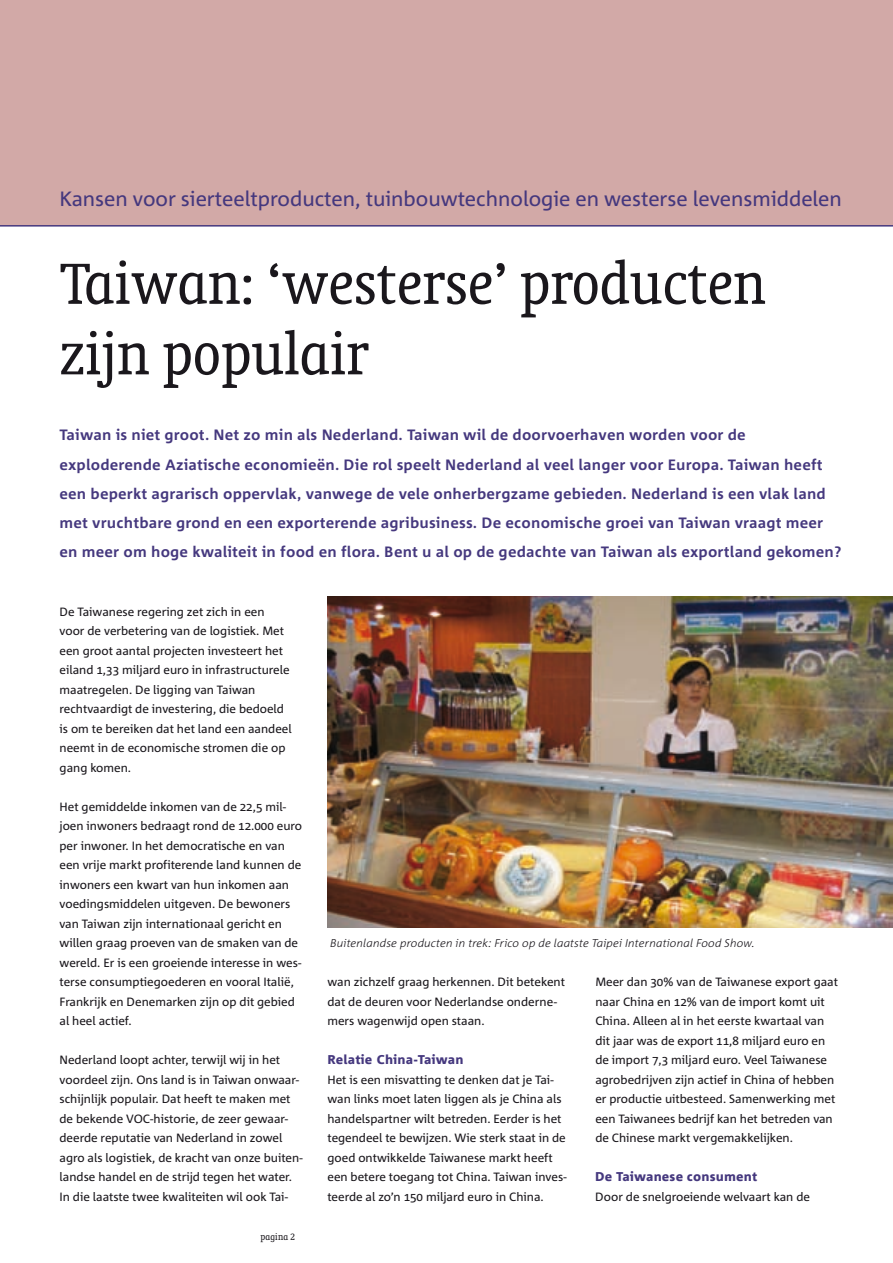
<style>
.page{position:relative;width:893px;height:1263px;background:#fff}
.page>*{position:absolute;margin:0;border:0;box-sizing:border-box;transform-origin:0 0}
.t1{font:condensed 66px/70.5px "Oranda BT";color:#1a171c}
.t2{font:20.7px "Agrofont Normaal";color:#45387e}
.t3{font:15px/29.2px "Agrofont Vet";letter-spacing:.01em;color:#45387e}
.t4{font:800 12.75px "Agrofont";letter-spacing:.01em;color:#45387e}
.t5{font:12px/19.5px "Agrofont Normaal";color:#1a171c}
.t6{font:11.25px "Agrofont Mager Cursief";letter-spacing:.01em;color:#1a171c}
.t7{font:condensed 10.5px "Oranda BT";letter-spacing:.015em;color:#1a171c}
</style>
<div class="page">
<div style="left:0;top:0;width:893px;height:226px;background:#d2a9a7"></div>
<img style="left:327px;top:596px;width:566px;height:332px">
<hr style="left:0;top:225px;width:893px;height:2px;background:#45387e">
<h2 class="t2" style="left:60px;top:188px;width:784px">Kansen voor sierteeltproducten, tuinbouwtechnologie en westerse levensmiddelen</h2>
<h1 class="t1" style="left:60px;top:247px;width:708px">Taiwan: ‘westerse’ producten zijn populair</h1>
<p class="t3" style="left:60px;top:421px;width:784px">Taiwan is niet groot. Net zo min als Nederland. Taiwan wil de doorvoerhaven worden voor de exploderende Aziatische economieën. Die rol speelt Nederland al veel langer voor Europa. Taiwan heeft een beperkt agrarisch oppervlak, vanwege de vele onherbergzame gebieden. Nederland is een vlak land met vruchtbare grond en een exporterende agribusiness. De economische groei van Taiwan vraagt meer en meer om hoge kwaliteit in food en flora. Bent u al op de gedachte van Taiwan als exportland gekomen?</p>
<p class="t5" style="left:60px;top:602px;width:234px">De Taiwanese regering zet zich in een voor de verbetering van de logistiek. Met een groot aantal projecten investeert het eiland 1,33 miljard euro in infrastructurele maatregelen. De ligging van Taiwan rechtvaardigt de investering, die bedoeld is om te bereiken dat het land een aandeel neemt in de economische stromen die op gang komen.</p>
<p class="t5" style="left:60px;top:797px;width:244px">Het gemiddelde inkomen van de 22,5 mil&shy;joen inwoners bedraagt rond de 12.000 euro per inwoner. In het democratische en van een vrije markt profiterende land kunnen de inwoners een kwart van hun inkomen aan voedingsmiddelen uitgeven. De bewoners van Taiwan zijn internationaal gericht en willen graag proeven van de smaken van de wereld. Er is een groeiende interesse in wes&shy;terse consumptiegoederen en vooral Italië, Frankrijk en Denemarken zijn op dit gebied al heel actief.</p>
<p class="t5" style="left:60px;top:1051px;width:245px">Nederland loopt achter, terwijl wij in het voordeel zijn. Ons land is in Taiwan onwaar&shy;schijnlijk populair. Dat heeft te maken met de bekende VOC-historie, de zeer gewaar&shy;deerde reputatie van Nederland in zowel agro als logistiek, de kracht van onze buiten&shy;landse handel en de strijd tegen het water.<br>In die laatste twee kwaliteiten wil ook Tai-</p>
<p class="t7" style="left:260px;top:1231px;width:29px">pagina</p>
<p class="t6" style="left:330px;top:937px;width:426px">Buitenlandse producten in trek: Frico op de laatste Taipei International Food Show.</p>
<p class="t5" style="left:327px;top:973px;width:239px">wan zichzelf graag herkennen. Dit betekent dat de deuren voor Nederlandse onderne&shy;mers wagenwijd open staan.</p>
<p class="t4" style="left:327px;top:1053px;width:138px">Relatie China-Taiwan</p>
<p class="t5" style="left:327px;top:1070px;width:241px">Het is een misvatting te denken dat je Tai&shy;wan links moet laten liggen als je China als handelspartner wilt betreden. Eerder is het tegendeel te bewijzen. Wie sterk staat in de goed ontwikkelde Taiwanese markt heeft een betere toegang tot China. Taiwan inves&shy;teerde al zo’n 150 miljard euro in China.</p>
<p class="t5" style="left:595px;top:973px;width:244px">Meer dan 30% van de Taiwanese export gaat naar China en 12% van de import komt uit China. Alleen al in het eerste kwartaal van dit jaar was de export 11,8 miljard euro en de import 7,3 miljard euro. Veel Taiwanese agrobedrijven zijn actief in China of hebben er productie uitbesteed. Samenwerking met een Taiwanees bedrijf kan het betreden van de Chinese markt vergemakkelijken.</p>
<p class="t4" style="left:595px;top:1170px;width:163px">De Taiwanese consument</p>
<p class="t5" style="left:595px;top:1187px;width:216px">Door de snelgroeiende welvaart kan de</p>
</div>
